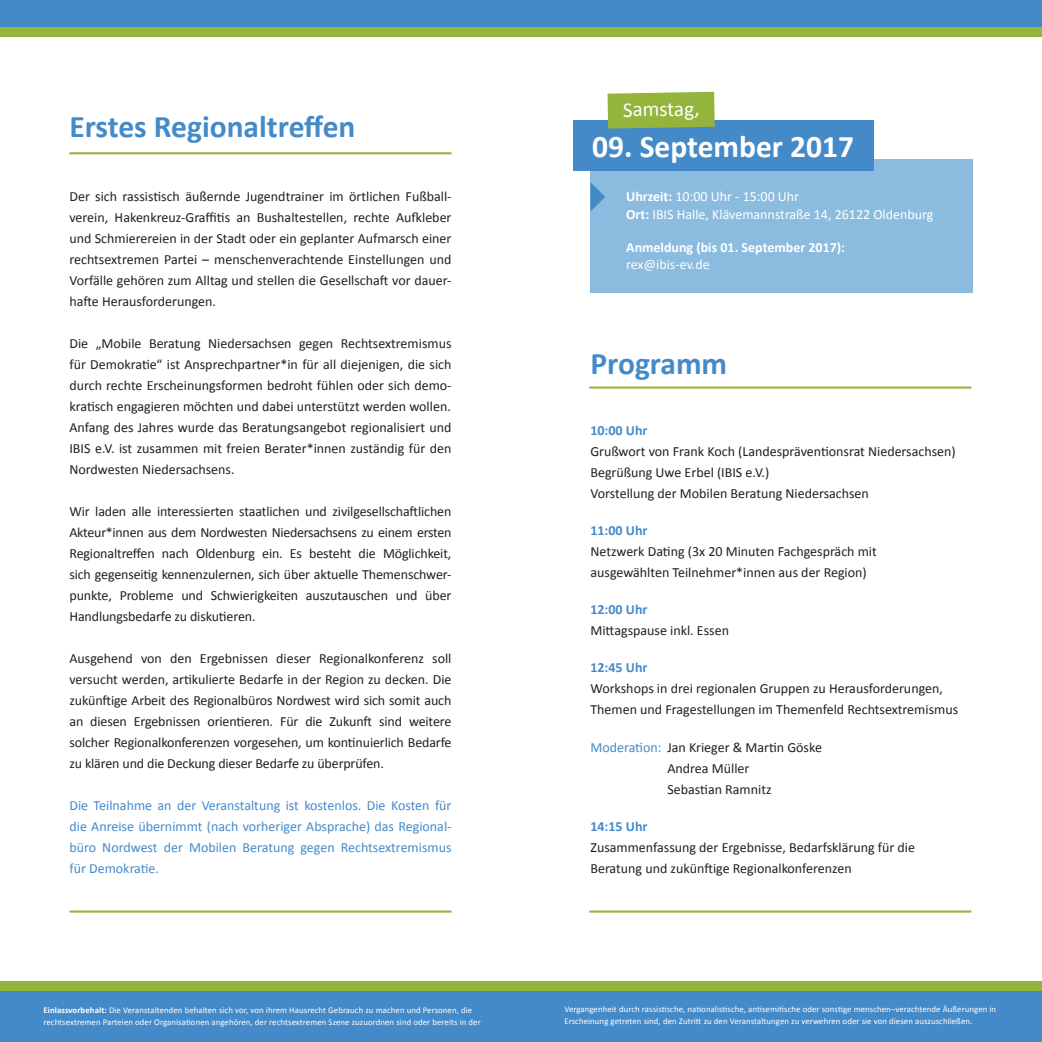
<style>
.page{position:relative;width:1042px;height:1042px;background:#fff}
.page>*{position:absolute;margin:0;border:0;box-sizing:border-box;transform-origin:0 0}
.t1{font:700 31.5px "Calibri";color:#448ac9}
.t2{font:700 31.5px "Calibri";color:#fff}
.t3{font:21px "Calibri";color:#fff}
.t4{font:14px/21px "Calibri";color:#221f1f}
.t5{font:14px/21px "Calibri";color:#448ac9;text-align:justify}
.t6{font:14px/17.5px "Calibri";color:#fff}
.t7{font:700 14px "Calibri";color:#448ac9}
.t8{font:700 14px "Calibri";color:#fff}
.t9{font:8.75px/12.2px "Calibri";letter-spacing:.01em;color:#fff}
.s1{font-weight:700}
.s2{color:#448ac9}
</style>
<div class="page">
<div style="left:0;top:991px;width:1042px;height:51px;background:#448ac9"></div>
<div style="left:0;top:0;width:1042px;height:27px;background:#448ac9"></div>
<div style="left:0;top:27px;width:1042px;height:10px;background:#94b53b"></div>
<div style="left:0;top:981px;width:1042px;height:10px;background:#94b53b"></div>
<hr style="left:589px;top:386px;width:382px;height:3px;background:#94b53b">
<hr style="left:69px;top:152px;width:382px;height:2px;background:#94b53b">
<hr style="left:69px;top:910px;width:382px;height:2px;background:#94b53b">
<hr style="left:589px;top:910px;width:382px;height:2px;background:#94b53b">
<div style="left:590px;top:159px;width:382px;height:133px;background:#8cbbe0"></div>
<div style="left:573px;top:120px;width:300px;height:51px;background:#448ac9"></div>
<svg style="left:590px;top:182px;width:15px;height:30px"></svg>
<svg style="left:607px;top:92px;width:108px;height:37px;background:#93b546"></svg>
<h1 class="t1" style="left:69px;top:106px;width:287px">Erstes Regionaltre昀昀en</h1>
<p class="t4" style="left:69px;top:186px;width:383px;text-align:justify">Der sich rassis琀椀sch äußernde Jugendtrainer im örtlichen Fußball&shy;verein, Hakenkreuz-Gra昀케琀椀s an Bushaltestellen, rechte Au昀欀leber und Schmierereien in der Stadt oder ein geplanter Aufmarsch einer rechtsextremen Partei – menschenverachtende Einstellungen und Vorfälle gehören zum Alltag und stellen die Gesellscha昀琀 vor dauer&shy;ha昀琀e Herausforderungen.</p>
<p class="t4" style="left:69px;top:333px;width:383px;text-align:justify">Die „Mobile Beratung Niedersachsen gegen Rechtsextremismus für Demokra琀椀e“ ist Ansprechpartner*in für all diejenigen, die sich durch rechte Erscheinungsformen bedroht fühlen oder sich demo&shy;kra琀椀sch engagieren möchten und dabei unterstützt werden wollen.<br>Anfang des Jahres wurde das Beratungsangebot regionalisiert und IBIS e.V. ist zusammen mit freien Berater*innen zuständig für den Nordwesten Niedersachsens.</p>
<p class="t4" style="left:69px;top:501px;width:383px;text-align:justify">Wir laden alle interessierten staatlichen und zivilgesellscha昀琀lichen Akteur*innen aus dem Nordwesten Niedersachsens zu einem ersten Regionaltre昀昀en nach Oldenburg ein. Es besteht die Möglichkeit, sich gegensei琀椀g kennenzulernen, sich über aktuelle Themenschwer&shy;punkte, Probleme und Schwierigkeiten auszutauschen und über Handlungsbedarfe zu disku琀椀eren.</p>
<p class="t4" style="left:69px;top:648px;width:383px;text-align:justify">Ausgehend von den Ergebnissen dieser Regionalkonferenz soll versucht werden, ar琀椀kulierte Bedarfe in der Region zu decken. Die zukün昀琀ige Arbeit des Regionalbüros Nordwest wird sich somit auch an diesen Ergebnissen orien琀椀eren. Für die Zukun昀琀 sind weitere solcher Regionalkonferenzen vorgesehen, um kon琀椀nuierlich Bedarfe zu klären und die Deckung dieser Bedarfe zu überprüfen.</p>
<p class="t5" style="left:69px;top:795px;width:383px">Die Teilnahme an der Veranstaltung ist kostenlos. Die Kosten für die Anreise übernimmt (nach vorheriger Absprache) das Regional&shy;büro Nordwest der Mobilen Beratung gegen Rechtsextremismus für Demokra琀椀e.</p>
<h2 class="t3" style="left:623px;top:102px;width:78px;rotate:-1deg">Samstag,</h2>
<h1 class="t2" style="left:592px;top:135px;width:263px">09. September 2017</h1>
<p class="t6" style="left:626px;top:188px;width:309px"><span class="s1">Uhrzeit:</span> 10:00 Uhr - 15:00 Uhr<br><span class="s1">Ort:</span> IBIS Halle, Klävemannstraße 14, 26122 Oldenburg</p>
<p class="t8" style="left:626px;top:242px;width:220px">Anmeldung (bis 01. September 2017):</p>
<p class="t6" style="left:626px;top:256px;width:85px">rex@ibis-ev.de</p>
<h1 class="t1" style="left:590px;top:352px;width:138px">Programm</h1>
<p class="t7" style="left:590px;top:425px;width:59px">10:00 Uhr</p>
<p class="t4" style="left:590px;top:441px;width:367px">Grußwort von Frank Koch (Landespräven琀椀onsrat Niedersachsen)<br>Begrüßung Uwe Erbel (IBIS e.V.)<br>Vorstellung der Mobilen Beratung Niedersachsen</p>
<p class="t7" style="left:590px;top:525px;width:59px">11:00 Uhr</p>
<p class="t4" style="left:590px;top:541px;width:288px">Netzwerk Da琀椀ng (3x 20 Minuten Fachgespräch mit ausgewählten Teilnehmer*innen aus der Region)</p>
<p class="t7" style="left:590px;top:604px;width:59px">12:00 Uhr</p>
<p class="t4" style="left:590px;top:620px;width:140px">Mi琀琀agspause inkl. Essen</p>
<p class="t7" style="left:590px;top:662px;width:59px">12:45 Uhr</p>
<p class="t4" style="left:590px;top:678px;width:369px">Workshops in drei regionalen Gruppen zu Herausforderungen,<br>Themen und Fragestellungen im Themenfeld Rechtsextremismus</p>
<p class="t4" style="left:667px;top:737px;width:156px;text-indent:-77px"><span class="s2">Modera琀椀on:</span> Jan Krieger &amp; Mar琀椀n Göske<br>Andrea Müller<br>Sebas琀椀an Ramnitz</p>
<p class="t7" style="left:590px;top:821px;width:59px">14:15 Uhr</p>
<p class="t4" style="left:590px;top:837px;width:326px">Zusammenfassung der Ergebnisse, Bedarfsklärung für die<br>Beratung und zukün昀琀ige Regionalkonferenzen</p>
<p class="t9" style="left:43px;top:1004px;width:439px"><span class="s1">Einlassvorbehalt:</span> Die Veranstaltenden behalten sich vor, von ihrem Hausrecht Gebrauch zu machen und Personen, die rechtsextremen Parteien oder Organisa琀椀onen angehören, der rechtsextremen Szene zuzuordnen sind oder bereits in der</p>
<p class="t9" style="left:564px;top:1002px;width:433px">Vergangenheit durch rassis琀椀sche, na琀椀onalis琀椀sche, an琀椀semi琀椀sche oder sons琀椀ge menschen¬verachtende Äußerungen in<br>Erscheinung getreten sind, den Zutri琀琀 zu den Veranstaltungen zu verwehren oder sie von diesen auszuschließen.</p>
</div>
